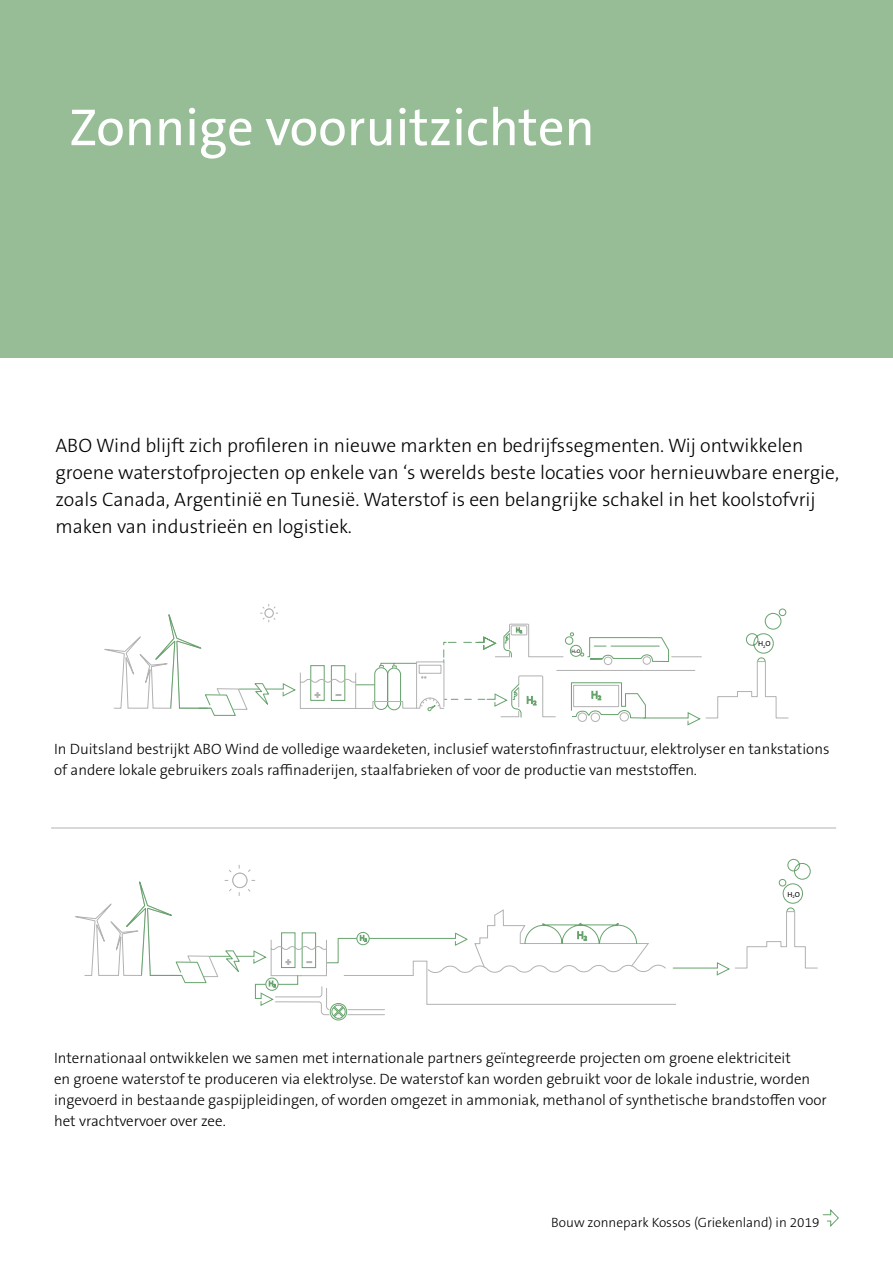
<style>
.page{position:relative;width:893px;height:1263px;background:#fff}
.page>*{position:absolute;margin:0;border:0;box-sizing:border-box;transform-origin:0 0}
.t1{font:52.5px "The Sans B W5 Plain";color:#fff}
.t2{font:300 19.5px/27px "The Sans B W3";color:#000}
.t3{font:300 15px/21px "The Sans B W3";color:#000}
.t4{font:300 13.5px "The Sans B W3";color:#000}
.t5{font:7.35px "The Sans B W5 Plain";color:#000}
.t6{font:5.1px "The Sans B W5 Plain";color:#000}
</style>
<div class="page">
<div style="left:0;top:0;width:893px;height:357px;background:#96bd96"></div>
<svg style="left:822px;top:1209px;width:17px;height:18px"></svg>
<hr style="left:51px;top:828px;width:785px;height:1px;background:#b3b2b2">
<svg style="left:75px;top:858px;width:743px;height:163px"></svg>
<svg style="left:104px;top:604px;width:685px;height:122px"></svg>
<h1 class="t1" style="left:69px;top:94px;width:527px">Zonnige vooruitzichten</h1>
<p class="t2" style="left:55px;top:432px;width:785px">ABO Wind blijft zich profileren in nieuwe markten en bedrijfssegmenten. Wij ontwikkelen groene waterstofprojecten op enkele van ‘s werelds beste locaties voor hernieuwbare energie, zoals Canada, Argentinië en Tunesië. Waterstof is een belangrijke schakel in het koolstofvrij maken van industrieën en logistiek.</p>
<p class="t6" style="left:571px;top:648px;width:10px">H<sub>2</sub>O</p>
<p class="t5" style="left:758px;top:639px;width:14px">H<sub>2</sub>O</p>
<p class="t3" style="left:54px;top:739px;width:777px">In Duitsland bestrijkt ABO Wind de volledige waardeketen, inclusief waterstofinfrastructuur, elektrolyser en tankstations of andere lokale gebruikers zoals raffinaderijen, staalfabrieken of voor de productie van meststoffen.</p>
<p class="t5" style="left:787px;top:889px;width:14px">H<sub>2</sub>O</p>
<p class="t3" style="left:54px;top:1047px;width:774px">Internationaal ontwikkelen we samen met internationale partners geïntegreerde projecten om groene elektriciteit<br>en groene waterstof te produceren via elektrolyse. De waterstof kan worden gebruikt voor de lokale industrie, worden ingevoerd in bestaande gaspijpleidingen, of worden omgezet in ammoniak, methanol of synthetische brandstoffen voor het vrachtvervoer over zee.</p>
<p class="t4" style="left:551px;top:1214px;width:270px">Bouw zonnepark Kossos (Griekenland) in 2019</p>
</div>
